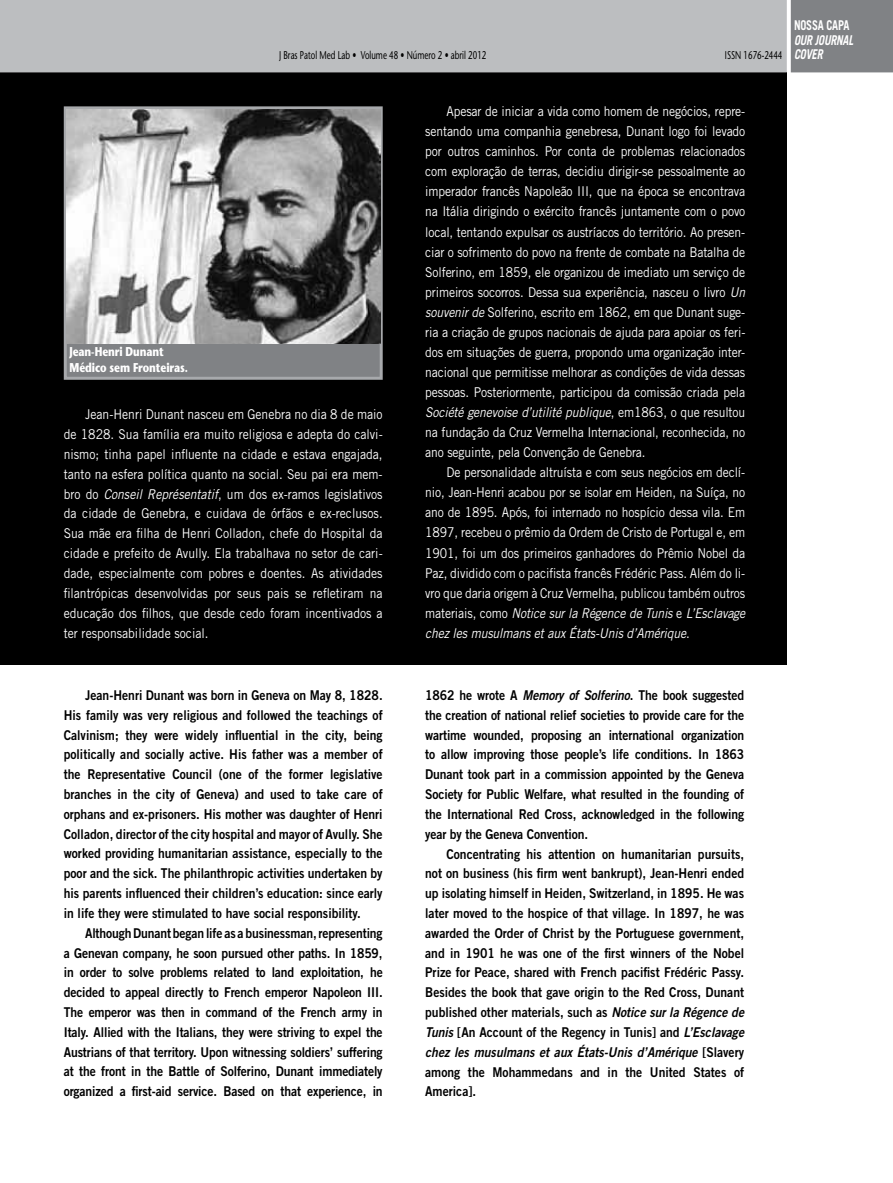
<style>
.page{position:relative;width:893px;height:1183px;background:#fff}
.page>*{position:absolute;margin:0;border:0;box-sizing:border-box;transform-origin:0 0}
.t1{font:13.5px/19.8px "Trade Gothic LT Std Bd 2";color:#000;text-align:justify;scale:.9 1}
.t2{font:13.5px/20.1px "Trade Gothic LT Std";letter-spacing:-.01em;color:#fff;text-align:justify;scale:.9 1}
.t3{font:13.5px "Trade Gothic LT Std Bd 2 Obl";color:#000;scale:.9 1}
.t4{font:italic 700 13.5px/14.2px "Trade Gothic LT Std";letter-spacing:-.02em;color:#fff;scale:.8 1}
.t5{font:700 13.5px "Trade Gothic LT Std";letter-spacing:-.02em;color:#fff;scale:.8 1}
.t6{font:700 12.75px/16.5px "Stone Sans Std";letter-spacing:-.01em;color:#fff;scale:.8 1}
.t7{font:500 11.25px "Stone Sans Std";color:#000;scale:.7 1}
.s1{font-style:italic}
.s2{font-family:"Trade Gothic LT Std Bd 2 Obl"}
.s3{font-family:"Trade Gothic LT Std Bd 2"}
</style>
<div class="page">
<div style="left:0;top:72px;width:787px;height:592px;background:#000"></div>
<div style="left:791px;top:0;width:102px;height:72px;background:#808285"></div>
<div style="left:0;top:0;width:787px;height:72px;background:#bcbec0"></div>
<div style="left:64px;top:106px;width:319px;height:273px;background:#808285;border:3px solid #a7a9ac"></div>
<img style="left:67px;top:109px;width:313px;height:234px">
<p class="t7" style="left:279px;top:48px;width:298px">J Bras Patol Med Lab • Volume 48 • Número 2 • abril 2012</p>
<p class="t7" style="left:725px;top:48px;width:84px">ISSN 1676-2444</p>
<p class="t5" style="left:794px;top:17px;width:71px">NOSSA CAPA</p>
<p class="t4" style="left:794px;top:33px;width:75px">OUR JOURNAL<br>COVER</p>
<p class="t6" style="left:70px;top:343px;width:149px">Jean-Henri Dunant<br>Médico sem Fronteiras.</p>
<p class="t2" style="left:64px;top:404px;width:356px;text-indent:21px">Jean-Henri Dunant nasceu em Genebra no dia 8 de maio de 1828. Sua família era muito religiosa e adepta do calvi&shy;nismo; tinha papel influente na cidade e estava engajada, tanto na esfera política quanto na social. Seu pai era mem&shy;bro do <span class="s1">Conseil Représentatif</span>, um dos ex-ramos legislativos da cidade de Genebra, e cuidava de órfãos e ex-reclusos.<br>Sua mãe era filha de Henri Colladon, chefe do Hospital da cidade e prefeito de Avully. Ela trabalhava no setor de cari&shy;dade, especialmente com pobres e doentes. As atividades filantrópicas desenvolvidas por seus pais se refletiram na educação dos filhos, que desde cedo foram incentivados a ter responsabilidade social.</p>
<p class="t2" style="left:425px;top:101px;width:357px;text-indent:21px">Apesar de iniciar a vida como homem de negócios, repre&shy;sentando uma companhia genebresa, Dunant logo foi levado por outros caminhos. Por conta de problemas relacionados com exploração de terras, decidiu dirigir-se pessoalmente ao imperador francês Napoleão III, que na época se encontrava na Itália dirigindo o exército francês juntamente com o povo local, tentando expulsar os austríacos do território. Ao presen&shy;ciar o sofrimento do povo na frente de combate na Batalha de Solferino, em 1859, ele organizou de imediato um serviço de primeiros socorros. Dessa sua experiência, nasceu o livro <span class="s1">Un souvenir de</span> Solferino, escrito em 1862, em que Dunant suge&shy;ria a criação de grupos nacionais de ajuda para apoiar os feri&shy;dos em situações de guerra, propondo uma organização inter&shy;nacional que permitisse melhorar as condições de vida dessas pessoas. Posteriormente, participou da comissão criada pela <span class="s1">Société genevoise d’utilité publique</span>, em1863, o que resultou na fundação da Cruz Vermelha Internacional, reconhecida, no ano seguinte, pela Convenção de Genebra.</p>
<p class="t2" style="left:425px;top:462px;width:357px;text-indent:21px">De personalidade altruísta e com seus negócios em declí&shy;nio, Jean-Henri acabou por se isolar em Heiden, na Suíça, no ano de 1895. Após, foi internado no hospício dessa vila. Em 1897, recebeu o prêmio da Ordem de Cristo de Portugal e, em 1901, foi um dos primeiros ganhadores do Prêmio Nobel da Paz, dividido com o pacifista francês Frédéric Pass. Além do li&shy;vro que daria origem à Cruz Vermelha, publicou também outros materiais, como <span class="s1">Notice sur la Régence de Tunis</span> e <span class="s1">L’Esclavage chez les musulmans et aux États-Unis d’Amérique</span>.</p>
<p class="t1" style="left:64px;top:684px;width:356px;text-indent:21px">Jean-Henri Dunant was born in Geneva on May 8, 1828.<br>His family was very religious and followed the teachings of Calvinism; they were widely influential in the city, being politically and socially active. His father was a member of the Representative Council (one of the former legislative branches in the city of Geneva) and used to take care of orphans and ex-prisoners. His mother was daughter of Henri Colladon, director of the city hospital and mayor of Avully. She worked providing humanitarian assistance, especially to the poor and the sick. The philanthropic activities undertaken by his parents influenced their children’s education: since early in life they were stimulated to have social responsibility.</p>
<p class="t1" style="left:64px;top:922px;width:356px;text-indent:21px">Although Dunant began life as a businessman, representing a Genevan company, he soon pursued other paths. In 1859, in order to solve problems related to land exploitation, he decided to appeal directly to French emperor Napoleon III.<br>The emperor was then in command of the French army in Italy. Allied with the Italians, they were striving to expel the Austrians of that territory. Upon witnessing soldiers’ suffering at the front in the Battle of Solferino, Dunant immediately organized a first-aid service. Based on that experience, in</p>
<p class="t1" style="left:425px;top:684px;width:356px">1862 he wrote A <span class="s2">Memory of Solferino</span>. The book suggested the creation of national relief societies to provide care for the wartime wounded, proposing an international organization to allow improving those people’s life conditions. In 1863<br>Dunant took part in a commission appointed by the Geneva Society for Public Welfare, what resulted in the founding of the International Red Cross, acknowledged in the following year by the Geneva Convention.</p>
<p class="t1" style="left:425px;top:843px;width:356px;text-indent:21px">Concentrating his attention on humanitarian pursuits, not on business (his firm went bankrupt), Jean-Henri ended up isolating himself in Heiden, Switzerland, in 1895. He was later moved to the hospice of that village. In 1897, he was awarded the Order of Christ by the Portuguese government, and in 1901 he was one of the first winners of the Nobel Prize for Peace, shared with French pacifist Frédéric Passy.<br>Besides the book that gave origin to the Red Cross, Dunant published other materials, such as <span class="s2">Notice sur la Régence de Tunis</span> [An Account of the Regency in Tunis] and <span class="s2">L’Esclavage</span></p>
<p class="t3" style="left:425px;top:1043px;width:356px">chez les musulmans et aux États-Unis d’Amérique <span class="s3">[Slavery</span></p>
<p class="t1" style="left:425px;top:1061px;width:356px">among the Mohammedans and in the United States of<br>America].</p>
</div>
